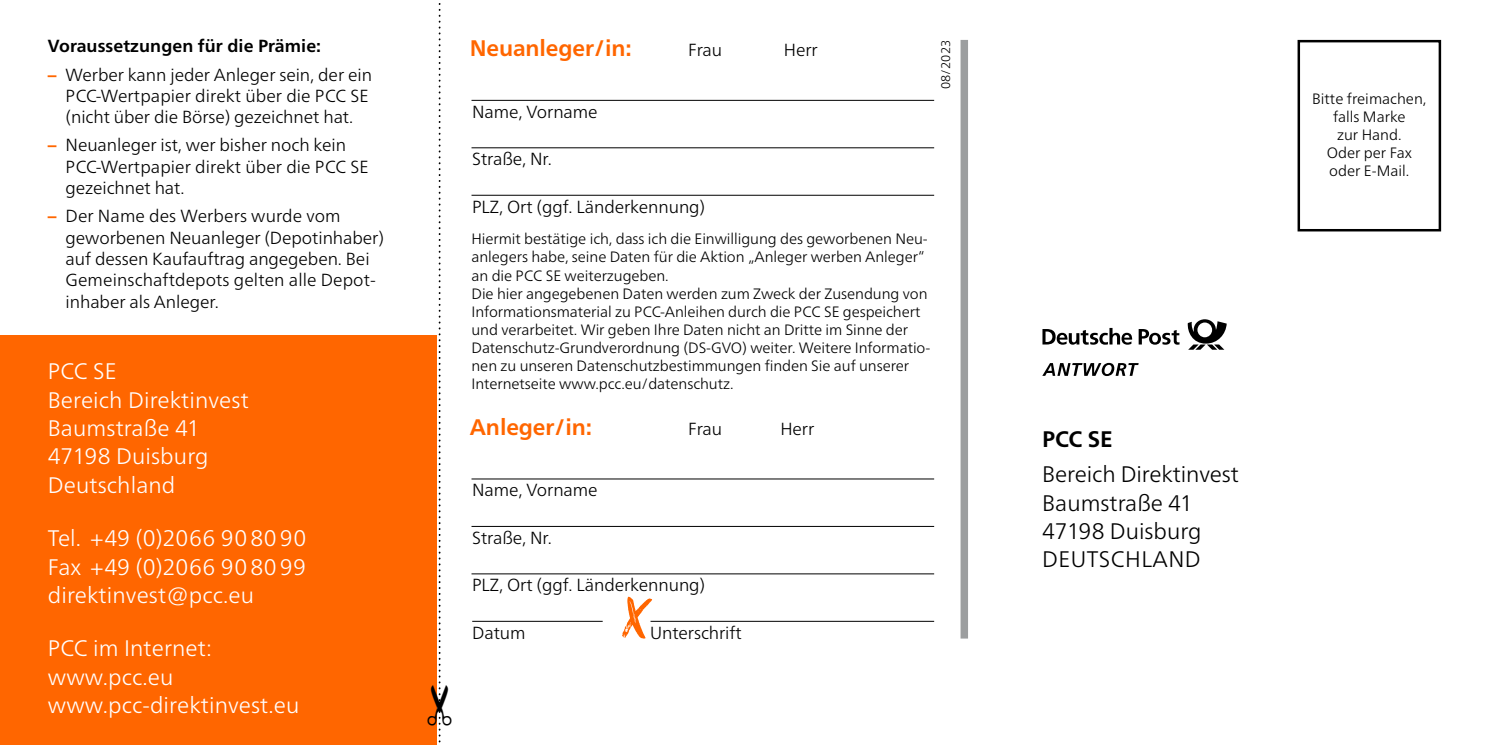
<style>
.page{position:relative;width:1489px;height:745px;background:#fff}
.page>*{position:absolute;margin:0;border:0;box-sizing:border-box;transform-origin:0 0}
.t1{font:300 22.5px/28.2px "Frutiger Neue LTW1 G";letter-spacing:.005em;color:#fff}
.t2{font:300 22.5px/28.2px "Frutiger Neue LTW1 G";color:#000}
.t3{font:700 22.5px "Frutiger Neue LTW1 G";letter-spacing:-.005em;color:#f60}
.t4{font:700 22.5px "Frutiger Neue LTW1 G";color:#000}
.t5{font:300 17.5px/21.2px "Frutiger Neue LTW1 G";letter-spacing:-.005em;color:#000}
.t6{font:700 17.5px "Frutiger Neue LTW1 G";letter-spacing:.005em;color:#000}
.t7{font:300 15px/18px "Frutiger Neue LTW1 G";letter-spacing:-.005em;color:#000}
.t8{font:300 12.5px "Frutiger Neue LTW1 G";letter-spacing:.015em;color:#000}
.s1{font-weight:700;color:#f60}
</style>
<div class="page">
<div style="left:0;top:335px;width:436px;height:409px;background:#f60"></div>
<div style="left:960px;top:40px;width:8px;height:598px;background:#9c9e9f"></div>
<svg style="left:1187px;top:319px;width:39px;height:30px"></svg>
<svg style="left:1042px;top:328px;width:90px;height:16px"></svg>
<svg style="left:1138px;top:329px;width:41px;height:15px"></svg>
<svg style="left:1042px;top:362px;width:96px;height:14px"></svg>
<div style="left:1197px;top:322px;width:14px;height:15px;background:#fff;border-radius:50%"></div>
<div style="left:1297px;top:40px;width:143px;height:191px;border:2px solid #000"></div>
<svg style="left:622px;top:596px;width:30px;height:42px"></svg>
<hr style="left:472px;top:620px;width:130px;height:1px;background:#000">
<hr style="left:650px;top:620px;width:284px;height:1px;background:#000">
<hr style="left:471px;top:478px;width:463px;height:1px;background:#000">
<hr style="left:471px;top:525px;width:463px;height:1px;background:#000">
<hr style="left:471px;top:573px;width:463px;height:1px;background:#000">
<hr style="left:471px;top:100px;width:463px;height:1px;background:#000">
<hr style="left:471px;top:147px;width:463px;height:1px;background:#000">
<hr style="left:471px;top:195px;width:463px;height:1px;background:#000">
<svg style="left:427px;top:3px;width:14px;height:742px"></svg>
<p class="t6" style="left:48px;top:33px;width:275px">Voraussetzungen für die Prämie:</p>
<p class="t5" style="left:66px;top:62px;width:308px;text-indent:-18px"><span class="s1">–</span> Werber kann jeder Anleger sein, der ein<br>PCC-Wertpapier direkt über die PCC SE (nicht über die Börse) gezeichnet hat.</p>
<p class="t5" style="left:66px;top:133px;width:305px;text-indent:-18px"><span class="s1">–</span> Neuanleger ist, wer bisher noch kein<br>PCC-Wertpapier direkt über die PCC SE gezeichnet hat.</p>
<p class="t5" style="left:66px;top:204px;width:320px;text-indent:-18px"><span class="s1">–</span> Der Name des Werbers wurde vom geworbenen Neuanleger (Depotinhaber) auf dessen Kaufauftrag angegeben. Bei Gemeinschaftdepots gelten alle Depot&shy;inhaber als Anleger.</p>
<h1 class="t1" style="left:48px;top:355px;width:202px">PCC SE<br>Bereich Direktinvest<br>Baumstraße 41<br>47198 Duisburg<br>Deutschland</h1>
<h1 class="t1" style="left:48px;top:522px;width:260px;text-align:justify">Tel. +49 (0)2066 908090<br>Fax +49 (0)2066 908099 direktinvest@pcc.eu</h1>
<h1 class="t1" style="left:48px;top:632px;width:253px">PCC im Internet: www.pcc.eu www.pcc-direktinvest.eu</h1>
<h1 class="t3" style="left:469px;top:31px;width:163px">Neuanleger/in:</h1>
<p class="t5" style="left:688px;top:38px;width:35px">Frau</p>
<p class="t5" style="left:784px;top:38px;width:35px">Herr</p>
<p class="t5" style="left:472px;top:99px;width:127px">Name, Vorname</p>
<p class="t5" style="left:472px;top:147px;width:81px">Straße, Nr.</p>
<p class="t5" style="left:472px;top:194px;width:234px">PLZ, Ort (ggf. Länderkennung)</p>
<p class="t7" style="left:471px;top:229px;width:460px">Hiermit bestätige ich, dass ich die Einwilligung des geworbenen Neu&shy;anlegers habe, seine Daten für die Aktion „Anleger werben Anleger“ an die PCC SE weiterzugeben.<br>Die hier angegebenen Daten werden zum Zweck der Zusendung von Informationsmaterial zu PCC-Anleihen durch die PCC SE gespeichert und verarbeitet. Wir geben Ihre Daten nicht an Dritte im Sinne der Datenschutz-Grundverordnung (DS-GVO) weiter. Weitere Informatio&shy;nen zu unseren Datenschutzbestimmungen finden Sie auf unserer Internetseite www.pcc.eu/datenschutz.</p>
<h1 class="t3" style="left:469px;top:411px;width:124px">Anleger/in:</h1>
<p class="t5" style="left:688px;top:417px;width:35px">Frau</p>
<p class="t5" style="left:780px;top:417px;width:35px">Herr</p>
<p class="t8" style="left:936px;top:89px;width:51px;rotate:-90deg">08/2023</p>
<p class="t5" style="left:472px;top:478px;width:127px">Name, Vorname</p>
<p class="t5" style="left:472px;top:525px;width:81px">Straße, Nr.</p>
<p class="t5" style="left:472px;top:572px;width:234px">PLZ, Ort (ggf. Länderkennung)</p>
<p class="t5" style="left:472px;top:620px;width:55px">Datum</p>
<p class="t5" style="left:650px;top:620px;width:93px">Unterschrift</p>
<p class="t7" style="left:1311px;top:89px;width:116px;text-align:center">Bitte freimachen, falls Marke<br>zur Hand.<br>Oder per Fax oder E-Mail.</p>
<h1 class="t4" style="left:1042px;top:422px;width:72px">PCC SE</h1>
<h1 class="t2" style="left:1042px;top:458px;width:198px">Bereich Direktinvest<br>Baumstraße 41<br>47198 Duisburg<br>DEUTSCHLAND</h1>
</div>
